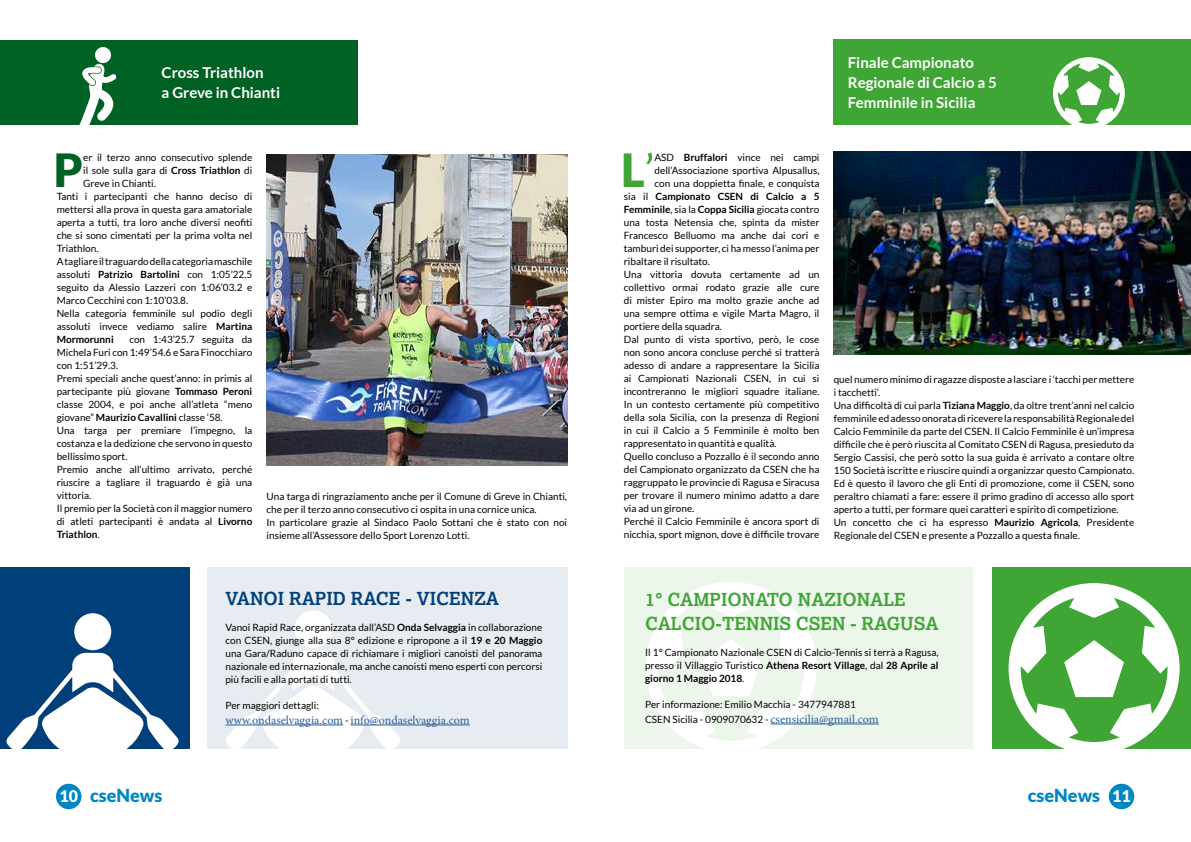
<style>
.page{position:relative;width:1191px;height:842px;background:#fff}
.page>*{position:absolute;margin:0;border:0;box-sizing:border-box;transform-origin:0 0}
.t1{font:900 45.7px "Lato";color:#3fa535}
.t2{font:900 45.7px "Lato";color:#006124}
.t3{font:700 18px/24px "Lexia Da Ma";color:#3fa535}
.t4{font:700 18px "Lexia Da Ma";color:#003f7a}
.t5{font:900 18px "Lato";color:#0087c3}
.t6{font:700 15px/20px "Lato";color:#fff}
.t7{font:12px "Minion Pro";color:#275b9b}
.t8{font:10px/13px "Lato";color:#000}
.t9{font:700 10px "Lato";color:#000}
.s1{font-weight:700}
.s2{font-family:"Lato";font-size:10px;color:#000}
.s3{font-weight:400}
.s4{font-family:"Minion Pro";font-size:12px;color:#275b9b}
.s5{font-size:16px;color:#fff}
</style>
<div class="page">
<div style="left:833px;top:40px;width:358px;height:85px;background:#3fa535"></div>
<img style="left:833px;top:152px;width:358px;height:202px">
<svg style="left:1053px;top:57px;width:71px;height:68px"></svg>
<div style="left:992px;top:567px;width:199px;height:181px;background:#3fa535"></div>
<div style="left:624px;top:567px;width:348px;height:181px;background:#ecf6eb"></div>
<svg style="left:645px;top:582px;width:171px;height:167px"></svg>
<hr style="left:770px;top:724px;width:108px;height:1px;background:#275b9b">
<svg style="left:1008px;top:583px;width:171px;height:166px"></svg>
<div style="left:0;top:40px;width:357px;height:84px;background:#006124"></div>
<img style="left:266px;top:154px;width:301px;height:312px">
<svg style="left:79px;top:47px;width:38px;height:78px"></svg>
<div style="left:207px;top:567px;width:360px;height:181px;background:#e6ecf1"></div>
<div style="left:0;top:567px;width:190px;height:181px;background:#003f7a"></div>
<svg style="left:225px;top:651px;width:176px;height:98px"></svg>
<div style="left:294px;top:610px;width:38px;height:38px;background:#fff;border-radius:50%"></div>
<svg style="left:6px;top:653px;width:173px;height:96px"></svg>
<div style="left:74px;top:613px;width:37px;height:37px;background:#fff;border-radius:50%"></div>
<hr style="left:225px;top:725px;width:118px;height:1px;background:#275b9b">
<hr style="left:350px;top:725px;width:120px;height:1px;background:#275b9b">
<div style="left:56px;top:784px;width:25px;height:25px;background:#0087c3;border-radius:50%"></div>
<div style="left:1108px;top:784px;width:26px;height:25px;background:#0087c3;border-radius:50%"></div>
<h3 class="t6" style="left:162px;top:62px;width:120px">Cross Triathlon<br>a Greve in Chianti</h3>
<h1 class="t2" style="left:54px;top:144px;width:31px">P</h1>
<p class="t8" style="left:83px;top:151px;width:171px">er il terzo anno consecutivo splende</p>
<p class="t8" style="left:83px;top:164px;width:171px">il sole sulla gara di <span class="s1">Cross Triathlon</span> di</p>
<p class="t8" style="left:83px;top:177px;width:74px">Greve in Chianti.</p>
<p class="t8" style="left:57px;top:190px;width:197px">Tanti i partecipanti che hanno deciso di</p>
<p class="t8" style="left:57px;top:203px;width:197px">mettersi alla prova in questa gara amatoriale</p>
<p class="t8" style="left:57px;top:216px;width:197px">aperta a tutti, tra loro anche diversi neofiti</p>
<p class="t8" style="left:57px;top:229px;width:197px">che si sono cimentati per la prima volta nel</p>
<p class="t8" style="left:57px;top:242px;width:43px">Triathlon.</p>
<p class="t8" style="left:57px;top:255px;width:197px">A tagliare il traguardo della categoria maschile</p>
<p class="t8" style="left:57px;top:268px;width:197px">assoluti <span class="s1">Patrizio Bartolini</span> con 1:05’22.5</p>
<p class="t8" style="left:57px;top:281px;width:197px">seguito da Alessio Lazzeri con 1:06’03.2 e</p>
<p class="t8" style="left:57px;top:294px;width:133px">Marco Cecchini con 1:10’03.8.</p>
<p class="t8" style="left:57px;top:307px;width:197px">Nella categoria femminile sul podio degli</p>
<p class="t8" style="left:57px;top:320px;width:197px">assoluti invece vediamo salire <span class="s1">Martina</span></p>
<p class="t9" style="left:57px;top:334px;width:58px">Mormorunni</p>
<p class="t8" style="left:57px;top:333px;width:197px;text-indent:73px">con 1:43’25.7 seguita da Michela Furi con 1:49’54.6 e Sara Finocchiaro con 1:51’29.3.<br>Premi speciali anche quest’anno: in primis al partecipante più giovane <span class="s1">Tommaso Peroni </span>classe 2004, e poi anche all’atleta “meno giovane” <span class="s1">Maurizio Cavallini</span> classe ’58.<br>Una targa per premiare l’impegno, la costanza e la dedizione che servono in questo bellissimo sport.<br>Premio anche all’ultimo arrivato, perché riuscire a tagliare il traguardo è già una vittoria.<br>Il premio per la Società con il maggior numero di atleti partecipanti è andata al <span class="s1">Livorno Triathlon</span>.</p>
<p class="t8" style="left:266px;top:489px;width:302px">Una targa di ringraziamento anche per il Comune di Greve in Chianti, che per il terzo anno consecutivo ci ospita in una cornice unica.<br>In particolare grazie al Sindaco Paolo Sottani che è stato con noi insieme all’Assessore dello Sport Lorenzo Lotti.</p>
<h2 class="t4" style="left:225px;top:589px;width:275px">VANOI RAPID RACE - VICENZA</h2>
<p class="t8" style="left:225px;top:621px;width:318px;text-align:justify">Vanoi Rapid Race, organizzata dall’ASD <span class="s1">Onda Selvaggia</span> in collaborazione con CSEN, giunge alla sua 8° edizione e ripropone a il <span class="s1">19 e 20 Maggio </span>una Gara/Raduno capace di richiamare i migliori canoisti del panorama nazionale ed internazionale, ma anche canoisti meno esperti con percorsi più facili e alla portati di tutti.</p>
<p class="t8" style="left:225px;top:699px;width:95px">Per maggiori dettagli:</p>
<p class="t7" style="left:225px;top:712px;width:246px">www.ondaselvaggia.com <span class="s2">-</span> info@ondaselvaggia.com</p>
<h3 class="t6" style="left:848px;top:53px;width:151px">Finale Campionato<br>Regionale di Calcio a 5<br>Femminile in Sicilia</h3>
<h1 class="t1" style="left:621px;top:144px;width:35px">L<span class="s3">’</span></h1>
<p class="t8" style="left:654px;top:151px;width:166px">ASD <span class="s1">Bruffalori</span> vince nei campi</p>
<p class="t8" style="left:654px;top:164px;width:166px">dell’Associazione sportiva Alpusallus,</p>
<p class="t8" style="left:654px;top:177px;width:166px">con una doppietta finale, e conquista</p>
<p class="t9" style="left:624px;top:191px;width:197px"><span class="s3">sia il</span> Campionato CSEN di Calcio a 5</p>
<p class="t9" style="left:624px;top:204px;width:197px">Femminile<span class="s3">, sia la</span> Coppa Sicilia <span class="s3">giocata contro</span></p>
<p class="t8" style="left:624px;top:216px;width:197px">una tosta Netensia che, spinta da mister</p>
<p class="t8" style="left:624px;top:229px;width:197px">Francesco Belluomo ma anche dai cori e</p>
<p class="t8" style="left:624px;top:242px;width:197px">tamburi dei supporter, ci ha messo l’anima per</p>
<p class="t8" style="left:624px;top:255px;width:88px">ribaltare il risultato.</p>
<p class="t8" style="left:624px;top:268px;width:197px">Una vittoria dovuta certamente ad un</p>
<p class="t8" style="left:624px;top:281px;width:197px">collettivo ormai rodato grazie alle cure</p>
<p class="t8" style="left:624px;top:294px;width:197px">di mister Epiro ma molto grazie anche ad</p>
<p class="t8" style="left:624px;top:307px;width:197px">una sempre ottima e vigile Marta Magro, il</p>
<p class="t8" style="left:624px;top:320px;width:99px">portiere della squadra.</p>
<p class="t8" style="left:624px;top:333px;width:197px">Dal punto di vista sportivo, però, le cose</p>
<p class="t8" style="left:624px;top:346px;width:197px">non sono ancora concluse perché si tratterà</p>
<p class="t8" style="left:624px;top:359px;width:197px">adesso di andare a rappresentare la Sicilia</p>
<p class="t8" style="left:624px;top:372px;width:197px">ai Campionati Nazionali CSEN, in cui si</p>
<p class="t8" style="left:624px;top:385px;width:197px">incontreranno le migliori squadre italiane.</p>
<p class="t8" style="left:624px;top:398px;width:197px">In un contesto certamente più competitivo</p>
<p class="t8" style="left:624px;top:411px;width:197px">della sola Sicilia, con la presenza di Regioni</p>
<p class="t8" style="left:624px;top:424px;width:197px">in cui il Calcio a 5 Femminile è molto ben</p>
<p class="t8" style="left:624px;top:437px;width:154px">rappresentato in quantità e qualità.</p>
<p class="t8" style="left:624px;top:450px;width:197px">Quello concluso a Pozzallo è il secondo anno</p>
<p class="t8" style="left:624px;top:463px;width:197px">del Campionato organizzato da CSEN che ha</p>
<p class="t8" style="left:624px;top:476px;width:197px">raggruppato le provincie di Ragusa e Siracusa</p>
<p class="t8" style="left:624px;top:489px;width:197px">per trovare il numero minimo adatto a dare</p>
<p class="t8" style="left:624px;top:502px;width:72px">via ad un girone.</p>
<p class="t8" style="left:624px;top:515px;width:197px">Perché il Calcio Femminile è ancora sport di</p>
<p class="t8" style="left:624px;top:528px;width:197px">nicchia, sport mignon, dove è difficile trovare</p>
<p class="t8" style="left:833px;top:372px;width:302px">quel numero minimo di ragazze disposte a lasciare i ‘tacchi per mettere i tacchetti‘.<br>Una difficoltà di cui parla <span class="s1">Tiziana Maggio</span>, da oltre trent’anni nel calcio femminile ed adesso onorata di ricevere la responsabilità Regionale del Calcio Femminile da parte del CSEN. Il Calcio Femminile è un’impresa difficile che è però riuscita al Comitato CSEN di Ragusa, presieduto da Sergio Cassisi, che però sotto la sua guida è arrivato a contare oltre 150 Società iscritte e riuscire quindi a organizzar questo Campionato.<br>Ed è questo il lavoro che gli Enti di promozione, come il CSEN, sono peraltro chiamati a fare: essere il primo gradino di accesso allo sport aperto a tutti, per formare quei caratteri e spirito di competizione.<br>Un concetto che ci ha espresso <span class="s1">Maurizio Agricola</span>, Presidente Regionale del CSEN e presente a Pozzallo a questa finale.</p>
<h2 class="t3" style="left:645px;top:588px;width:295px">1° CAMPIONATO NAZIONALE<br>CALCIO-TENNIS CSEN - RAGUSA</h2>
<p class="t8" style="left:645px;top:646px;width:295px;text-align:justify">Il 1° Campionato Nazionale CSEN di Calcio-Tennis si terrà a Ragusa, presso il Villaggio Turistico <span class="s1">Athena Resort Village</span>, dal <span class="s1">28 Aprile al giorno 1 Maggio 2018</span>.</p>
<p class="t8" style="left:645px;top:697px;width:235px;line-height:14.4px">Per informazione: Emilio Macchia - 3477947881<br>CSEN Sicilia - 0909070632 - <span class="s4">csensicilia@gmail.com</span></p>
<h2 class="t5" style="left:59px;top:785px;width:104px"><span class="s5">10</span> cseNews</h2>
<h2 class="t5" style="left:1027px;top:785px;width:104px">cseNews <span class="s5">11</span></h2>
</div>
